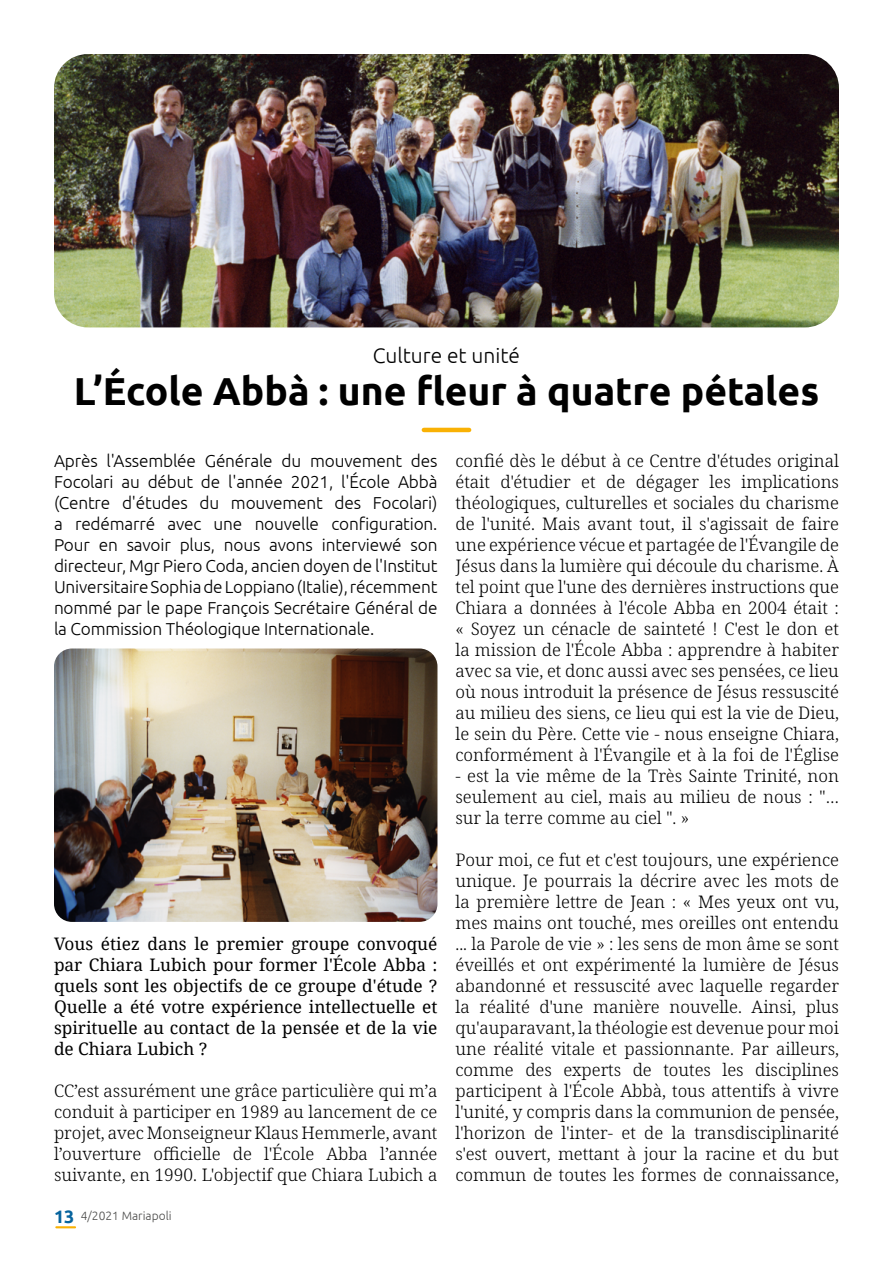
<style>
.page{position:relative;width:893px;height:1263px;background:#fff}
.page>*{position:absolute;margin:0;border:0;box-sizing:border-box;transform-origin:0 0}
.t1{font:700 39px "Ubuntu";color:#000}
.t2{font:300 21px "Ubuntu";color:#000}
.t3{font:300 17.25px/21px "Noto Serif";color:#000;text-align:justify}
.t4{font:300 17.25px/21px "Ubuntu";letter-spacing:-.01em;color:#000;text-align:justify}
.t5{font:17.25px/21px "Noto Serif";color:#000;text-align:justify}
.t6{font:300 12px "Ubuntu";color:#4a4a49}
.s1{font-weight:700;font-size:18px;color:#07649e}
</style>
<div class="page">
<hr style="left:55px;top:1226px;width:21px;height:2px;background:#f9b104">
<hr style="left:424px;top:428px;width:45px;height:4px;background:#f9b104">
<img style="left:54px;top:54px;width:785px;height:273px">
<img style="left:54px;top:648px;width:383px;height:274px">
<p class="t2" style="left:373px;top:342px;width:149px">Culture et unité</p>
<h1 class="t1" style="left:74px;top:367px;width:747px">L’École Abbà : une fleur à quatre pétales</h1>
<p class="t4" style="left:54px;top:450px;width:385px">Après l'Assemblée Générale du mouvement des Focolari au début de l'année 2021, l'École Abbà (Centre d'études du mouvement des Focolari) a redémarré avec une nouvelle configuration.<br>Pour en savoir plus, nous avons interviewé son directeur, Mgr Piero Coda, ancien doyen de l'Institut Universitaire Sophia de Loppiano (Italie), récemment nommé par le pape François Secrétaire Général de la Commission Théologique Internationale.</p>
<p class="t5" style="left:54px;top:933px;width:385px">Vous étiez dans le premier groupe convoqué par Chiara Lubich pour former l'École Abba : quels sont les objectifs de ce groupe d'étude ?<br>Quelle a été votre expérience intellectuelle et spirituelle au contact de la pensée et de la vie de Chiara Lubich ?</p>
<p class="t3" style="left:54px;top:1081px;width:385px">CC’est assurément une grâce particulière qui m’a conduit à participer en 1989 au lancement de ce projet, avec Monseigneur Klaus Hemmerle, avant l’ouverture officielle de l'École Abba l’année suivante, en 1990. L'objectif que Chiara Lubich a</p>
<p class="t6" style="left:54px;top:1209px;width:119px"><span class="s1">13</span> 4/2021 Mariapoli</p>
<p class="t3" style="left:455px;top:451px;width:385px">confié dès le début à ce Centre d'études original était d'étudier et de dégager les implications théologiques, culturelles et sociales du charisme de l'unité. Mais avant tout, il s'agissait de faire une expérience vécue et partagée de l'Évangile de Jésus dans la lumière qui découle du charisme. À tel point que l'une des dernières instructions que Chiara a données à l'école Abba en 2004 était : « Soyez un cénacle de sainteté ! C'est le don et la mission de l'École Abba : apprendre à habiter avec sa vie, et donc aussi avec ses pensées, ce lieu où nous introduit la présence de Jésus ressuscité au milieu des siens, ce lieu qui est la vie de Dieu, le sein du Père. Cette vie - nous enseigne Chiara, conformément à l'Évangile et à la foi de l'Église</p>
<p class="t3" style="left:455px;top:766px;width:385px">- est la vie même de la Très Sainte Trinité, non seulement au ciel, mais au milieu de nous : "… sur la terre comme au ciel ". »</p>
<p class="t3" style="left:455px;top:850px;width:385px">Pour moi, ce fut et c'est toujours, une expérience unique. Je pourrais la décrire avec les mots de la première lettre de Jean : « Mes yeux ont vu, mes mains ont touché, mes oreilles ont entendu ... la Parole de vie » : les sens de mon âme se sont éveillés et ont expérimenté la lumière de Jésus abandonné et ressuscité avec laquelle regarder la réalité d'une manière nouvelle. Ainsi, plus qu'auparavant, la théologie est devenue pour moi une réalité vitale et passionnante. Par ailleurs, comme des experts de toutes les disciplines participent à l'École Abbà, tous attentifs à vivre l'unité, y compris dans la communion de pensée, l'horizon de l'inter- et de la transdisciplinarité s'est ouvert, mettant à jour la racine et du but commun de toutes les formes de connaissance,</p>
</div>
